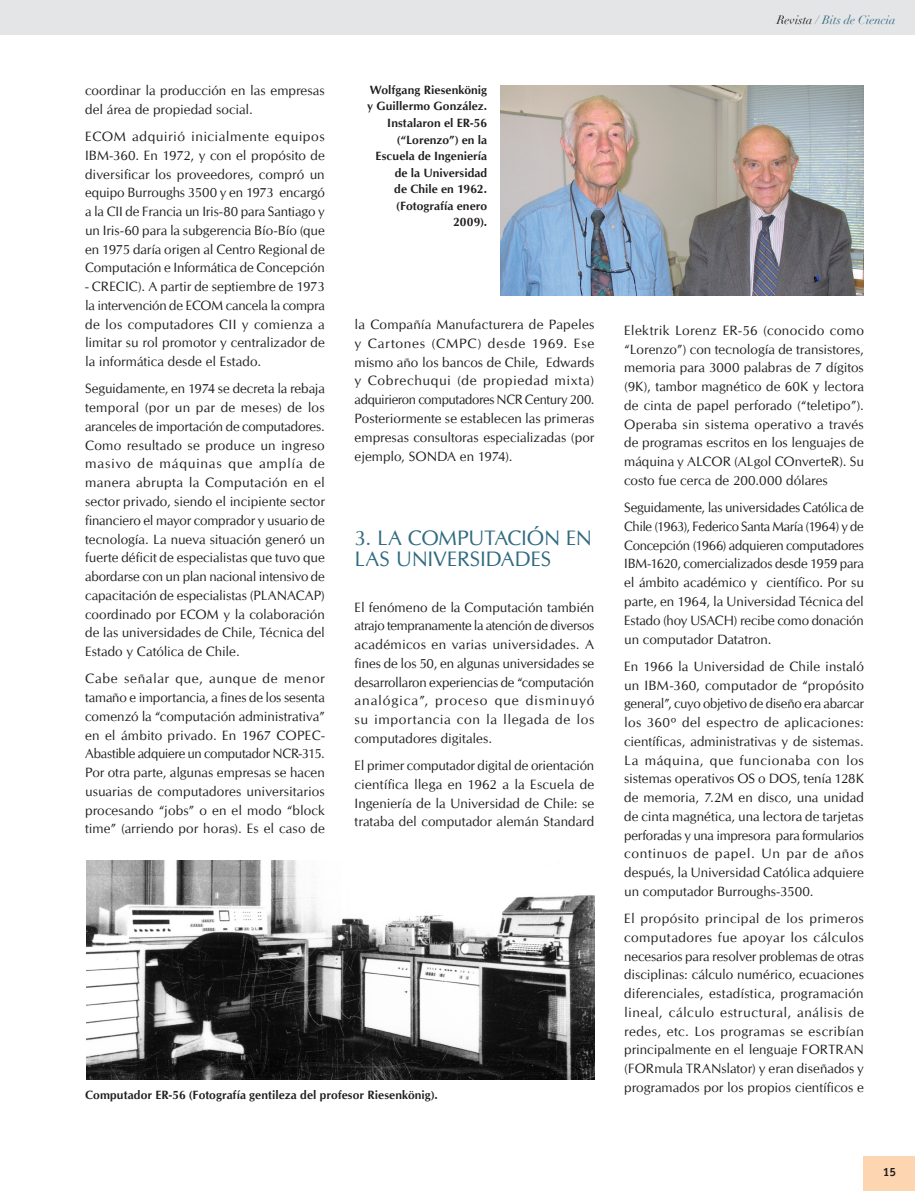
<style>
.page{position:relative;width:915px;height:1191px;background:#fff}
.page>*{position:absolute;margin:0;border:0;box-sizing:border-box;transform-origin:0 0}
.TIT_3_gris_azul{font:21px "CG Omega";letter-spacing:-.02em;color:#316b81}
.txt_general{font:13.5px/18.8px "CG Omega";color:#231f20;text-align:justify}
.figura{font:700 12px/16.5px "CG Omega";letter-spacing:.005em;color:#231f20;text-align:right}
.t1{font:italic 12px "Didot";color:#316b81}
.t2{font:700 12px "Officina Sans";color:#231f20}
.s1{color:#231f20}
</style>
<div class="page">
<img style="left:87px;top:860px;width:507px;height:219px">
<img style="left:500px;top:85px;width:363px;height:210px">
<div style="left:0;top:0;width:914px;height:34px;background:#e4e5e7"></div>
<div style="left:863px;top:1157px;width:51px;height:34px;background:#fdd6b1"></div>
<p class="txt_general" style="left:85px;top:81px;width:241px">coordinar la producción en las empresas del área de propiedad social.</p>
<p class="txt_general" style="left:85px;top:127px;width:241px">ECOM adquirió inicialmente equipos IBM-360. En 1972, y con el propósito de diversificar los proveedores, compró un equipo Burroughs 3500 y en 1973 encargó a la CII de Francia un Iris-80 para Santiago y un Iris-60 para la subgerencia Bío-Bío (que en 1975 daría origen al Centro Regional de Computación e Informática de Concepción</p>
<p class="txt_general" style="left:85px;top:277px;width:241px">- CRECIC). A partir de septiembre de 1973 la intervención de ECOM cancela la compra de los computadores CII y comienza a limitar su rol promotor y centralizador de la informática desde el Estado.</p>
<p class="txt_general" style="left:85px;top:380px;width:241px">Seguidamente, en 1974 se decreta la rebaja temporal (por un par de meses) de los aranceles de importación de computadores.<br>Como resultado se produce un ingreso masivo de máquinas que amplía de manera abrupta la Computación en el sector privado, siendo el incipiente sector financiero el mayor comprador y usuario de tecnología. La nueva situación generó un fuerte déficit de especialistas que tuvo que abordarse con un plan nacional intensivo de capacitación de especialistas (PLANACAP) coordinado por ECOM y la colaboración de las universidades de Chile, Técnica del Estado y Católica de Chile.</p>
<p class="txt_general" style="left:85px;top:669px;width:241px">Cabe señalar que, aunque de menor tamaño e importancia, a fines de los sesenta comenzó la “computación administrativa” en el ámbito privado. En 1967 COPEC-Abastible adquiere un computador NCR-315.<br>Por otra parte, algunas empresas se hacen usuarias de computadores universitarios procesando “jobs” o en el modo “block time” (arriendo por horas). Es el caso de</p>
<p class="figura" style="left:367px;top:82px;width:121px">Wolfgang Riesenkönig y Guillermo González.<br>Instalaron el ER-56 (“Lorenzo”) en la<br>Escuela de Ingeniería de la Universidad<br>de Chile en 1962. (Fotografía enero<br>2009).</p>
<p class="txt_general" style="left:354px;top:315px;width:241px">la Compañía Manufacturera de Papeles y Cartones (CMPC) desde 1969. Ese mismo año los bancos de Chile, Edwards y Cobrechuqui (de propiedad mixta) adquirieron computadores NCR Century 200.<br>Posteriormente se establecen las primeras empresas consultoras especializadas (por ejemplo, SONDA en 1974).</p>
<p class="TIT_3_gris_azul" style="left:354px;top:525px;width:81px">3. La Computaci</p>
<p class="TIT_3_gris_azul" style="left:526px;top:525px;width:52px">ón en</p>
<p class="TIT_3_gris_azul" style="left:354px;top:546px;width:12px">las</p>
<p class="TIT_3_gris_azul" style="left:396px;top:546px;width:29px">Universidades</p>
<p class="txt_general" style="left:354px;top:598px;width:241px">El fenómeno de la Computación también atrajo tempranamente la atención de diversos académicos en varias universidades. A fines de los 50, en algunas universidades se desarrollaron experiencias de “computación analógica”, proceso que disminuyó su importancia con la llegada de los computadores digitales.</p>
<p class="txt_general" style="left:354px;top:756px;width:241px">El primer computador digital de orientación científica llega en 1962 a la Escuela de Ingeniería de la Universidad de Chile: se trataba del computador alemán Standard</p>
<p class="figura" style="left:85px;top:1087px;width:354px">Computador ER-56 (Fotografía gentileza del profesor Riesenkönig).</p>
<p class="t1" style="left:776px;top:12px;width:120px"><span class="s1">Revista</span> / Bits de Ciencia</p>
<p class="txt_general" style="left:624px;top:321px;width:241px">Elektrik Lorenz ER-56 (conocido como “Lorenzo”) con tecnología de transistores, memoria para 3000 palabras de 7 dígitos (9K), tambor magnético de 60K y lectora de cinta de papel perforado (“teletipo”).<br>Operaba sin sistema operativo a través de programas escritos en los lenguajes de máquina y ALCOR (Algol COnverteR). Su costo fue cerca de 200.000 dólares</p>
<p class="txt_general" style="left:624px;top:498px;width:241px">Seguidamente, las universidades Católica de Chile (1963), Federico Santa María (1964) y de Concepción (1966) adquieren computadores IBM-1620, comercializados desde 1959 para el ámbito académico y científico. Por su parte, en 1964, la Universidad Técnica del Estado (hoy USACH) recibe como donación un computador Datatron.</p>
<p class="txt_general" style="left:624px;top:657px;width:241px">En 1966 la Universidad de Chile instaló un IBM-360, computador de “propósito general”, cuyo objetivo de diseño era abarcar los 360º del espectro de aplicaciones: científicas, administrativas y de sistemas.<br>La máquina, que funcionaba con los sistemas operativos OS o DOS, tenía 128K de memoria, 7.2M en disco, una unidad de cinta magnética, una lectora de tarjetas perforadas y una impresora para formularios continuos de papel. Un par de años después, la Universidad Católica adquiere un computador Burroughs-3500.</p>
<p class="txt_general" style="left:624px;top:909px;width:241px">El propósito principal de los primeros computadores fue apoyar los cálculos necesarios para resolver problemas de otras disciplinas: cálculo numérico, ecuaciones diferenciales, estadística, programación lineal, cálculo estructural, análisis de redes, etc. Los programas se escribían principalmente en el lenguaje FORTRAN (FORmula TRANslator) y eran diseñados y programados por los propios científicos e</p>
<p class="t2" style="left:882px;top:1164px;width:15px">15</p>
</div>
